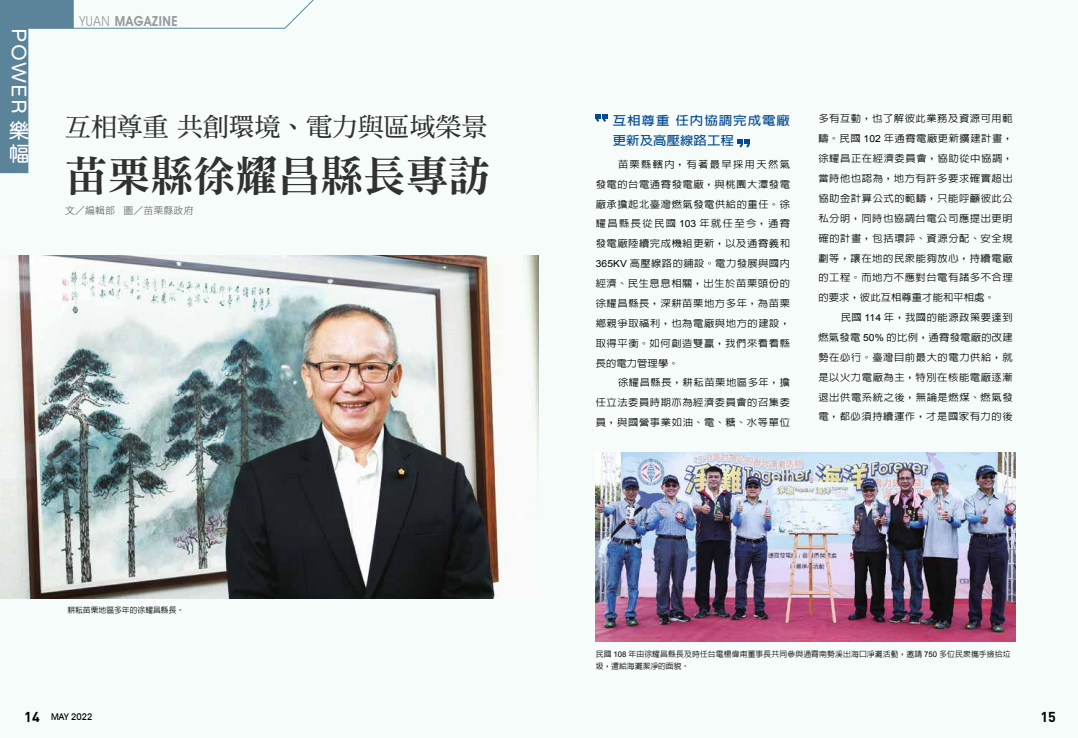
<style>
.page{position:relative;width:1078px;height:738px;background:#fff}
.page>*{position:absolute;margin:0;border:0;box-sizing:border-box;transform-origin:0 0}
.t1{font:42.5px "DF Ming Std W9";color:#313130}
.t2{font:25.8px "DF Ming Std W7";color:#313130}
.t3{font:21.3px/22.5px "jf openhuninn 1.1";letter-spacing:.06em;color:#fff}
.t4{font:700 14.2px "DIN";color:#000}
.t5{font:600 13.8px "Avant Garde IT Cby BT";letter-spacing:.05em;color:#989999;scale:.9 1}
.t6{font:700 12.1px/19.8px "AR Hei B5";letter-spacing:.07em;color:#034993;scale:1.11 1}
.t7{font:10px "DF Hei Std W3";color:#4e4e4d}
.t8{font:500 9.8px/19.8px "AR Hei B5";letter-spacing:.06em;color:#000;text-align:justify;scale:1.05 1}
.t9{font:500 9.2px "Avant Garde IT Cby BT";color:#000}
.t10{font:500 7.8px/12px "AR Hei B5";letter-spacing:.02em;color:#000}
.t11{font:500 7.8px "AR Hei B5";color:#000}
.s1{font-weight:400}
.s2{font-family:"Arial";font-weight:400}
.s3{font-family:"DIN";font-weight:700;font-size:14.2px}
</style>
<div class="page">
<div style="left:0;top:0;width:1077px;height:737px;background:#f5fcfa"></div>
<img style="left:0;top:255px;width:539px;height:343px">
<img style="left:595px;top:452px;width:420px;height:189px">
<svg style="left:737px;top:139px;width:13px;height:9px"></svg>
<svg style="left:595px;top:114px;width:13px;height:8px"></svg>
<svg style="left:0;top:0;width:314px;height:173px"></svg>
<h3 class="t3" style="left:31px;top:28px;width:86px;rotate:90deg">POWER</h3>
<h3 class="t3" style="left:9px;top:119px;width:22px">樂幅</h3>
<h3 class="t5" style="left:79px;top:13px;width:111px"><span class="s1">YUAN</span> MAGAZINE</h3>
<h2 class="t2" style="left:65px;top:112px;width:423px">互相尊重 共創環境、電力與區域榮景</h2>
<h1 class="t1" style="left:65px;top:153px;width:427px">苗栗縣徐耀昌縣長專訪</h1>
<p class="t7" style="left:65px;top:205px;width:130px">文／編輯部 圖／苗栗縣政府</p>
<p class="t11" style="left:67px;top:605px;width:118px">耕耘苗栗地區多年的徐耀昌縣長。</p>
<p class="t6" style="left:612px;top:110px;width:161px">互相尊重任內協調完成電廠更新及高壓線路工程</p>
<p class="t8" style="left:595px;top:154px;width:186px;text-indent:22px">苗栗縣轄內，有著最早採用天然氣發電的台電通霄發電廠，與桃園大潭發電廠承擔起北臺灣燃氣發電供給的重任。徐耀昌縣長從民國 <span class="s2">103</span> 年就任至今，通霄發電廠陸續完成機組更新，以及通霄義和<span class="s2">365KV</span> 高壓線路的鋪設。電力發展與國內經濟、民生息息相關，出生於苗栗頭份的徐耀昌縣長，深耕苗栗地方多年，為苗栗鄉親爭取福利，也為電廠與地方的建設，取得平衡。如何創造雙贏，我們來看看縣長的電力管理學。</p>
<p class="t8" style="left:595px;top:372px;width:186px;text-indent:22px">徐耀昌縣長，耕耘苗栗地區多年，擔任立法委員時期亦為經濟委員會的召集委員，與國營事業如油、電、糖、水等單位</p>
<p class="t8" style="left:818px;top:109px;width:186px">多有互動，也了解彼此業務及資源可用範疇。民國 <span class="s2">102</span> 年通霄電廠更新擴建計畫，徐耀昌正在經濟委員會，協助從中協調，當時他也認為，地方有許多要求確實超出協助金計算公式的範疇，只能呼籲彼此公私分明，同時也協調台電公司應提出更明確的計畫，包括環評、資源分配、安全規劃等，讓在地的民眾能夠放心，持續電廠的工程。而地方不應對台電有諸多不合理的要求，彼此互相尊重才能和平相處。</p>
<p class="t8" style="left:818px;top:307px;width:186px;text-indent:22px">民國 <span class="s2">114</span> 年，我國的能源政策要達到燃氣發電 <span class="s2">50%</span> 的比例，通霄發電廠的改建勢在必行。臺灣目前最大的電力供給，就是以火力電廠為主，特別在核能電廠逐漸退出供電系統之後，無論是燃煤、燃氣發電，都必須持續運作，才是國家有力的後</p>
<p class="t10" style="left:595px;top:647px;width:416px">民國 <span class="s2">108</span> 年由徐耀昌縣長及時任台電楊偉甫董事長共同參與通霄南勢溪出海口淨灘活動，邀請 <span class="s2">750</span> 多位民眾攜手撿拾垃圾，還給海灘潔淨的面貌。</p>
<p class="t9" style="left:24px;top:710px;width:69px"><span class="s3">14</span> MAY 2022</p>
<h3 class="t4" style="left:1040px;top:707px;width:17px">15</h3>
</div>
